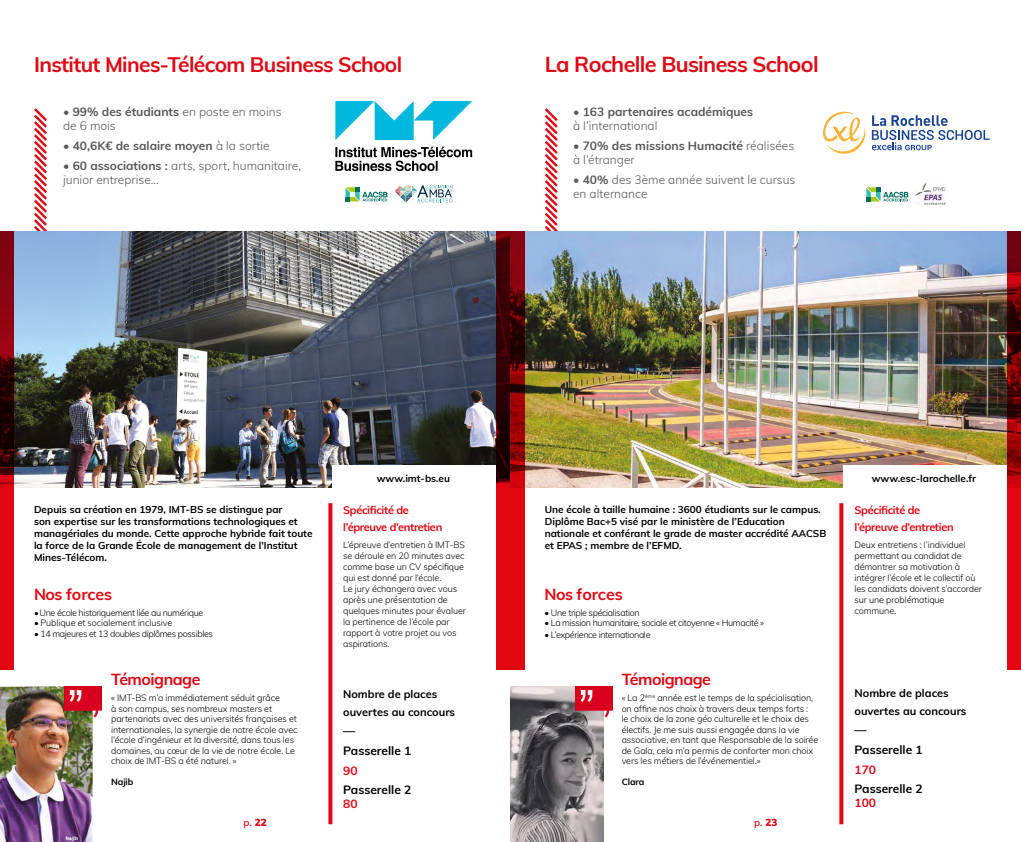
<style>
.page{position:relative;width:1021px;height:842px;background:#fff}
.page>*{position:absolute;margin:0;border:0;box-sizing:border-box;transform-origin:0 0}
.t1{font:700 21.7px "Muli";letter-spacing:-.03em;color:#e30613}
.t2{font:700 21px "Muli";letter-spacing:-.03em;color:#e30613}
.t3{font:700 16px "Muli";letter-spacing:-.03em;color:#e30613}
.t4{font:700 16px "Muli";letter-spacing:-.005em;color:#e30613}
.t5{font:300 12px/14px "Muli";color:#575756}
.t6{font:700 12px/14px "Muli";color:#575756}
.t7{font:700 12px/19.7px "Muli";color:#000}
.t8{font:700 12px "Muli";color:#e30613}
.t9{font:700 11px/16.7px "Muli";letter-spacing:-.03em;color:#e30613}
.t10{font:700 11px/18px "Muli";color:#000}
.t11{font:700 10px/12px "Muli";color:#000}
.t12{font:600 10px "Muli";color:#e30613}
.t13{font:300 9px/11px "Muli";letter-spacing:-.01em;color:#000}
.t14{font:300 9px "Muli";letter-spacing:-.04em;color:#000}
.t15{font:700 9px "Muli";letter-spacing:-.01em;color:#000}
.s1{font-weight:700}
.s2{font-weight:300}
.s3{font-weight:900}
</style>
<div class="page">
<svg style="left:31px;top:108px;width:19px;height:380px"></svg>
<img style="left:14px;top:231px;width:482px;height:256px">
<svg style="left:328px;top:503px;width:4px;height:321px"></svg>
<svg style="left:335px;top:101px;width:137px;height:39px"></svg>
<svg style="left:335px;top:147px;width:137px;height:24px"></svg>
<div style="left:332px;top:465px;width:164px;height:23px;background:#fff"></div>
<img style="left:0;top:686px;width:93px;height:156px">
<svg style="left:542px;top:108px;width:18px;height:380px"></svg>
<img style="left:524px;top:231px;width:482px;height:256px">
<svg style="left:839px;top:503px;width:4px;height:321px"></svg>
<svg style="left:823px;top:111px;width:42px;height:43px"></svg>
<svg style="left:871px;top:115px;width:118px;height:35px"></svg>
<div style="left:843px;top:465px;width:163px;height:23px;background:#fff"></div>
<img style="left:510px;top:686px;width:93px;height:156px">
<svg style="left:866px;top:187px;width:42px;height:14px"></svg>
<img style="left:915px;top:182px;width:31px;height:22px">
<img style="left:65px;top:686px;width:36px;height:32px">
<img style="left:575px;top:686px;width:37px;height:32px">
<svg style="left:0;top:231px;width:14px;height:438px;background:#96030d"></svg>
<svg style="left:496px;top:231px;width:28px;height:438px;background:#90030b"></svg>
<svg style="left:1006px;top:231px;width:14px;height:438px;background:#a21017"></svg>
<svg style="left:345px;top:187px;width:42px;height:14px"></svg>
<svg style="left:395px;top:185px;width:57px;height:17px"></svg>
<h2 class="t2" style="left:34px;top:49px;width:370px">Institut Mines-Télécom Business School</h2>
<h3 class="t5" style="left:63px;top:104px;width:220px"><span class="s1">• 99% des étudiants</span> en poste en moins de 6 mois</h3>
<h3 class="t6" style="left:63px;top:138px;width:208px">• 40,6K€ de salaire moyen <span class="s2">à la sortie</span></h3>
<h3 class="t5" style="left:63px;top:158px;width:239px"><span class="s1">• 60 associations :</span> arts, sport, humanitaire, junior entreprise...</h3>
<h1 class="t1" style="left:544px;top:48px;width:275px">La Rochelle Business School</h1>
<h3 class="t6" style="left:573px;top:104px;width:182px">• 163 partenaires académiques</h3>
<h3 class="t5" style="left:573px;top:118px;width:86px">à l’international</h3>
<h3 class="t6" style="left:573px;top:138px;width:223px">• 70% des missions Humacité <span class="s2">réalisées à l’étranger</span></h3>
<h3 class="t5" style="left:573px;top:172px;width:224px"><span class="s1">• 40%</span> des 3ème année suivent le cursus en alternance</h3>
<p class="t11" style="left:377px;top:472px;width:75px">www.imt-bs.eu</p>
<p class="t11" style="left:871px;top:472px;width:106px">www.esc-larochelle.fr</p>
<p class="t11" style="left:34px;top:503px;width:280px">Depuis sa création en 1979, IMT-BS se distingue par<br>son expertise sur les transformations technologiques et managériales du monde. Cette approche hybride fait toute la force de la Grande École de management de l’Institut Mines-Télécom.</p>
<p class="t9" style="left:343px;top:501px;width:101px">Spécificité de l’épreuve d’entretien</p>
<p class="t13" style="left:343px;top:538px;width:124px">L’épreuve d’entretien à IMT-BS se déroule en 20 minutes avec comme base un CV spécifique qui est donné par l’école.<br>Le jury échangera avec vous après une présentation de quelques minutes pour évaluer la pertinence de l’école par rapport à votre projet ou vos aspirations.</p>
<h3 class="t4" style="left:34px;top:582px;width:80px">Nos forces</h3>
<p class="t14" style="left:34px;top:606px;width:171px">• Une école historiquement liée au numérique</p>
<p class="t13" style="left:34px;top:617px;width:140px">• Publique et socialement inclusive</p>
<p class="t14" style="left:34px;top:627px;width:180px">• 14 majeures et 13 doubles diplômes possibles</p>
<h3 class="t3" style="left:111px;top:668px;width:91px">Témoignage</h3>
<p class="t13" style="left:111px;top:692px;width:188px;line-height:10.5px">« IMT-BS m’a immédiatement séduit grâce<br>à son campus, ses nombreux masters et partenariats avec des universités françaises et internationales, la synergie de notre école avec l’école d’ingénieur et la diversité, dans tous les domaines, au cœur de la vie de notre école. Le choix de IMT-BS a été naturel. »</p>
<p class="t15" style="left:111px;top:775px;width:24px">Najib</p>
<p class="t10" style="left:343px;top:684px;width:113px">Nombre de places ouvertes au concours</p>
<h3 class="t7" style="left:343px;top:720px;width:70px">—<br>Passerelle 1</h3>
<h3 class="t8" style="left:343px;top:761px;width:16px">90</h3>
<h3 class="t7" style="left:343px;top:779px;width:70px">Passerelle 2</h3>
<h3 class="t8" style="left:343px;top:795px;width:16px">80</h3>
<p class="t11" style="left:544px;top:503px;width:283px">Une école à taille humaine : 3600 étudiants sur le campus.<br>Diplôme Bac+5 visé par le ministère de l’Education nationale et conférant le grade de master accrédité AACSB et EPAS ; membre de l’EFMD.</p>
<p class="t9" style="left:854px;top:501px;width:101px">Spécificité de l’épreuve d’entretien</p>
<p class="t13" style="left:854px;top:538px;width:129px">Deux entretiens : l’individuel permettant au candidat de démontrer sa motivation à intégrer l’école et le collectif où les candidats doivent s’accorder sur une problématique commune.</p>
<h3 class="t4" style="left:544px;top:582px;width:80px">Nos forces</h3>
<p class="t14" style="left:544px;top:606px;width:97px">• Une triple spécialisation</p>
<p class="t14" style="left:544px;top:616px;width:221px">• La mission humanitaire, sociale et citoyenne « Humacité »</p>
<p class="t14" style="left:544px;top:628px;width:107px">• L’expérience internationale</p>
<h3 class="t3" style="left:621px;top:668px;width:91px">Témoignage</h3>
<p class="t13" style="left:621px;top:692px;width:198px;line-height:10.5px">« La 2<sup>ème</sup> année est le temps de la spécialisation, on affine nos choix à travers deux temps forts :<br>le choix de la zone géo culturelle et le choix des électifs. Je me suis aussi engagée dans la vie associative, en tant que Responsable de la soirée de Gala, cela m’a permis de conforter mon choix vers les métiers de l’événementiel.»</p>
<p class="t15" style="left:621px;top:775px;width:24px">Clara</p>
<p class="t10" style="left:854px;top:683px;width:113px">Nombre de places ouvertes au concours</p>
<h3 class="t7" style="left:854px;top:719px;width:70px">—<br>Passerelle 1</h3>
<h3 class="t8" style="left:854px;top:760px;width:23px">170</h3>
<h3 class="t7" style="left:854px;top:778px;width:70px">Passerelle 2</h3>
<h3 class="t8" style="left:854px;top:794px;width:23px">100</h3>
<p class="t12" style="left:243px;top:815px;width:25px">p. <span class="s3">22</span></p>
<p class="t12" style="left:754px;top:815px;width:25px">p. <span class="s3">23</span></p>
</div>
